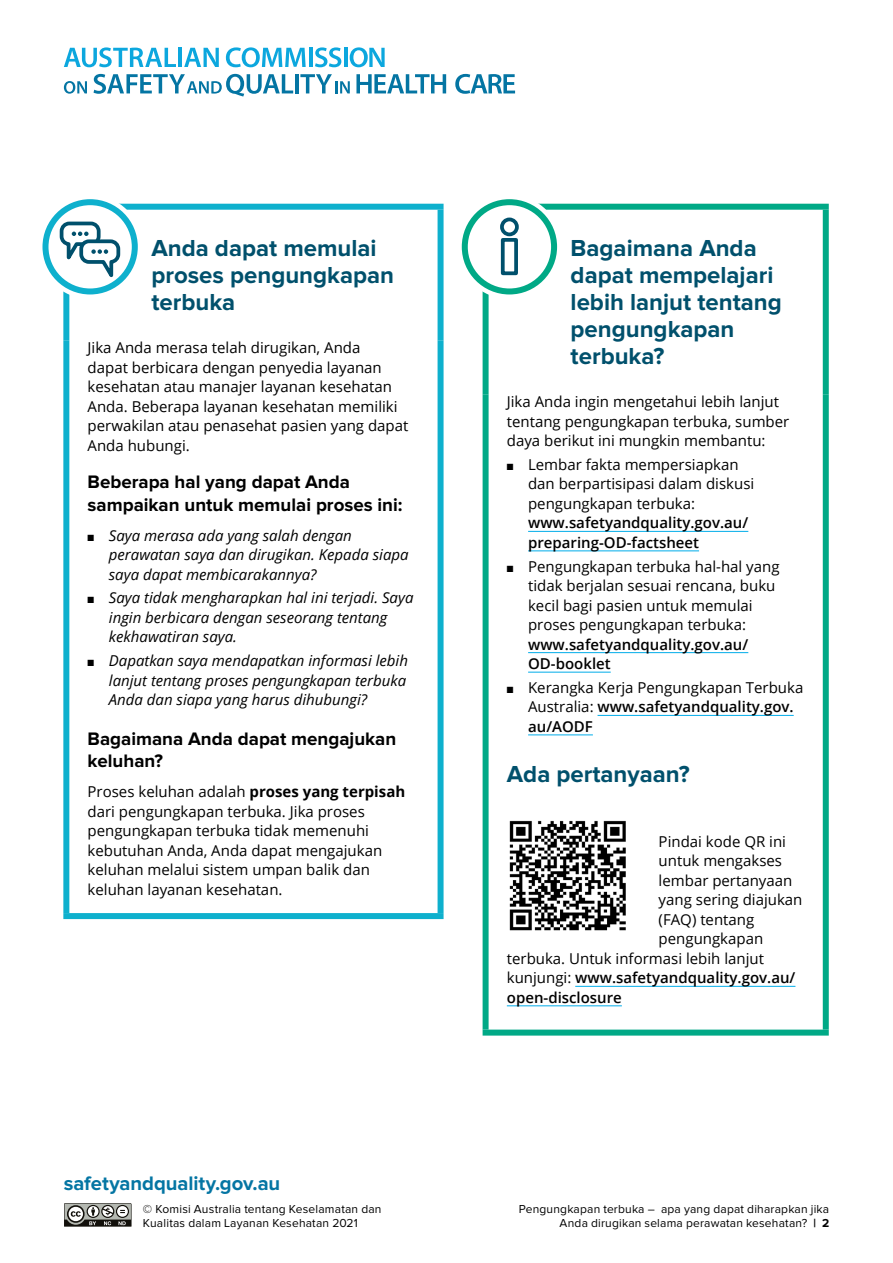
<style>
.page{position:relative;width:893px;height:1263px;background:#fff}
.page>*{position:absolute;margin:0;border:0;box-sizing:border-box;transform-origin:0 0}
.t1{font:700 24px/27px "Proxima Nova";color:#00506c}
.t2{font:700 20.25px "Proxima Nova";letter-spacing:-.005em;color:#0475a3}
.t3{font:700 18.75px/22.5px "Proxima Nova";color:#000}
.t4{font:15px/19.5px "Open Sans";color:#000}
.t5{font:italic 15px/19.5px "Open Sans";color:#000}
.t6{font:600 15px/19.5px "Open Sans";color:#000}
.t7{font:12px/13.5px "Proxima Nova";letter-spacing:.015em;color:#000}
.s1{font-weight:700}
.s2{font-weight:600}
.s3{font-weight:400}
</style>
<div class="page">
<svg style="left:64px;top:1203px;width:68px;height:24px;background:#7f807b"></svg>
<svg style="left:64px;top:47px;width:112px;height:20px"></svg>
<hr style="left:178px;top:48px;width:4px;height:19px;background:#0ca7de">
<svg style="left:184px;top:48px;width:35px;height:19px"></svg>
<svg style="left:226px;top:47px;width:80px;height:20px"></svg>
<hr style="left:309px;top:48px;width:3px;height:19px;background:#0ca7de">
<svg style="left:315px;top:47px;width:26px;height:20px"></svg>
<hr style="left:344px;top:48px;width:3px;height:19px;background:#0ca7de">
<svg style="left:350px;top:47px;width:35px;height:20px"></svg>
<svg style="left:64px;top:81px;width:23px;height:13px"></svg>
<svg style="left:93px;top:74px;width:200px;height:23px"></svg>
<hr style="left:295px;top:74px;width:4px;height:19px;background:#0475a3">
<svg style="left:300px;top:74px;width:50px;height:19px"></svg>
<svg style="left:356px;top:74px;width:90px;height:19px"></svg>
<svg style="left:455px;top:74px;width:60px;height:20px"></svg>
<svg style="left:69px;top:210px;width:369px;height:703px"></svg>
<div style="left:63px;top:204px;width:381px;height:6px;background:#0eb0cd"></div>
<div style="left:63px;top:210px;width:6px;height:130px;background:#0eb0cd"></div>
<div style="left:438px;top:210px;width:6px;height:130px;background:#0eb0cd"></div>
<div style="left:63px;top:340px;width:6px;height:573px;background:#0eb0cd"></div>
<div style="left:438px;top:340px;width:6px;height:573px;background:#0eb0cd"></div>
<div style="left:63px;top:913px;width:381px;height:6px;background:#0eb0cd"></div>
<svg style="left:506px;top:210px;width:317px;height:819px"></svg>
<div style="left:483px;top:204px;width:346px;height:6px;background:#00a986"></div>
<div style="left:483px;top:210px;width:6px;height:184px;background:#00a986"></div>
<div style="left:823px;top:210px;width:6px;height:184px;background:#00a986"></div>
<div style="left:483px;top:394px;width:6px;height:635px;background:#00a986"></div>
<div style="left:823px;top:394px;width:6px;height:635px;background:#00a986"></div>
<div style="left:483px;top:1029px;width:346px;height:6px;background:#00a986"></div>
<hr style="left:528px;top:531px;width:220px;height:1px;background:#00ace9">
<hr style="left:528px;top:550px;width:171px;height:1px;background:#00ace9">
<hr style="left:528px;top:652px;width:220px;height:1px;background:#00ace9">
<hr style="left:528px;top:672px;width:83px;height:1px;background:#00ace9">
<hr style="left:598px;top:715px;width:196px;height:1px;background:#00ace9">
<hr style="left:528px;top:734px;width:65px;height:1px;background:#00ace9">
<hr style="left:575px;top:986px;width:220px;height:1px;background:#00ace9">
<hr style="left:507px;top:1005px;width:115px;height:1px;background:#00ace9">
<img style="left:507px;top:816px;width:125px;height:118px">
<div style="left:465px;top:202px;width:89px;height:89px;background:#fff;border-radius:50%"></div>
<div style="left:457px;top:195px;width:105px;height:104px;border:15px solid #fff;border-radius:50%"></div>
<div style="left:462px;top:199px;width:95px;height:95px;border:6px solid #00a986;border-radius:50%"></div>
<svg style="left:500px;top:217px;width:19px;height:59px"></svg>
<svg style="left:45px;top:202px;width:90px;height:89px"></svg>
<div style="left:38px;top:195px;width:104px;height:104px;border:15px solid #fff;border-radius:50%"></div>
<div style="left:42px;top:199px;width:96px;height:95px;border:6px solid #0eb0cd;border-radius:50%"></div>
<div style="left:62px;top:223px;width:37px;height:21px;background:#fff;border-radius:8px"></div>
<div style="left:60px;top:222px;width:41px;height:24px;border:4px solid #00506c;border-radius:8px"></div>
<svg style="left:72px;top:232px;width:17px;height:4px"></svg>
<div style="left:81px;top:241px;width:37px;height:21px;background:#fff;border-radius:8px"></div>
<div style="left:79px;top:239px;width:41px;height:25px;border:4px solid #00506c;border-radius:8px"></div>
<svg style="left:91px;top:249px;width:17px;height:5px"></svg>
<h1 class="t1" style="left:151px;top:236px;width:244px">Anda dapat memulai proses pengungkapan terbuka</h1>
<p class="t4" style="left:88px;top:337px;width:322px">Jika Anda merasa telah dirugikan, Anda<br>dapat berbicara dengan penyedia layanan kesehatan atau manajer layanan kesehatan Anda. Beberapa layanan kesehatan memiliki perwakilan atau penasehat pasien yang dapat Anda hubungi.</p>
<p class="t3" style="left:88px;top:471px;width:316px">Beberapa hal yang dapat Anda sampaikan untuk memulai proses ini:</p>
<p class="t5" style="left:109px;top:525px;width:301px;text-indent:-21px">■ Saya merasa ada yang salah dengan perawatan saya dan dirugikan. Kepada siapa saya dapat membicarakannya?</p>
<p class="t5" style="left:109px;top:588px;width:306px;text-indent:-21px">■ Saya tidak mengharapkan hal ini terjadi. Saya ingin berbicara dengan seseorang tentang kekhawatiran saya.</p>
<p class="t5" style="left:109px;top:650px;width:301px;text-align:justify;text-indent:-21px">■ Dapatkan saya mendapatkan informasi lebih lanjut tentang proses pengungkapan terbuka Anda dan siapa yang harus dihubungi?</p>
<p class="t3" style="left:88px;top:728px;width:310px">Bagaimana Anda dapat mengajukan keluhan?</p>
<p class="t4" style="left:88px;top:782px;width:319px">Proses keluhan adalah <span class="s1">proses yang terpisah </span>dari pengungkapan terbuka. Jika proses pengungkapan terbuka tidak memenuhi kebutuhan Anda, Anda dapat mengajukan keluhan melalui sistem umpan balik dan keluhan layanan kesehatan.</p>
<h1 class="t1" style="left:571px;top:236px;width:213px">Bagaimana Anda dapat mempelajari lebih lanjut tentang pengungkapan terbuka?</h1>
<p class="t4" style="left:507px;top:391px;width:284px">Jika Anda ingin mengetahui lebih lanjut tentang pengungkapan terbuka, sumber daya berikut ini mungkin membantu:</p>
<p class="t4" style="left:528px;top:454px;width:228px;text-indent:-21px">■ Lembar fakta mempersiapkan dan berpartisipasi dalam diskusi pengungkapan terbuka:</p>
<p class="t6" style="left:528px;top:513px;width:222px">www.safetyandquality.gov.au/ preparing-OD-factsheet</p>
<p class="t4" style="left:528px;top:556px;width:253px;text-indent:-21px">■ Pengungkapan terbuka hal-hal yang tidak berjalan sesuai rencana, buku kecil bagi pasien untuk memulai proses pengungkapan terbuka:</p>
<p class="t6" style="left:528px;top:634px;width:222px">www.safetyandquality.gov.au/<br>OD-booklet</p>
<p class="t4" style="left:528px;top:677px;width:277px;text-indent:-21px">■ Kerangka Kerja Pengungkapan Terbuka<br>Australia: <span class="s2">www.safetyandquality.gov. au/AODF</span></p>
<h1 class="t1" style="left:507px;top:762px;width:184px">Ada pertanyaan?</h1>
<p class="t4" style="left:659px;top:831px;width:129px">Pindai kode QR ini</p>
<p class="t4" style="left:659px;top:851px;width:125px">untuk mengakses</p>
<p class="t4" style="left:659px;top:870px;width:135px">lembar pertanyaan</p>
<p class="t4" style="left:659px;top:890px;width:145px">yang sering diajukan</p>
<p class="t4" style="left:659px;top:909px;width:97px">(FAQ) tentang</p>
<p class="t4" style="left:659px;top:929px;width:106px">pengungkapan</p>
<p class="t4" style="left:507px;top:948px;width:259px">terbuka. Untuk informasi lebih lanjut</p>
<p class="t6" style="left:507px;top:968px;width:290px"><span class="s3">kunjungi:</span> www.safetyandquality.gov.au/</p>
<p class="t6" style="left:507px;top:987px;width:117px">open-disclosure</p>
<h2 class="t2" style="left:64px;top:1173px;width:218px">safetyandquality.gov.au</h2>
<p class="t7" style="left:143px;top:1203px;width:240px">© Komisi Australia tentang Keselamatan dan<br>Kualitas dalam Layanan Kesehatan 2021</p>
<p class="t7" style="left:519px;top:1203px;width:312px;text-align:right">Pengungkapan terbuka – apa yang dapat diharapkan jika<br>Anda dirugikan selama perawatan kesehatan? <span class="s1">| 2</span></p>
</div>
